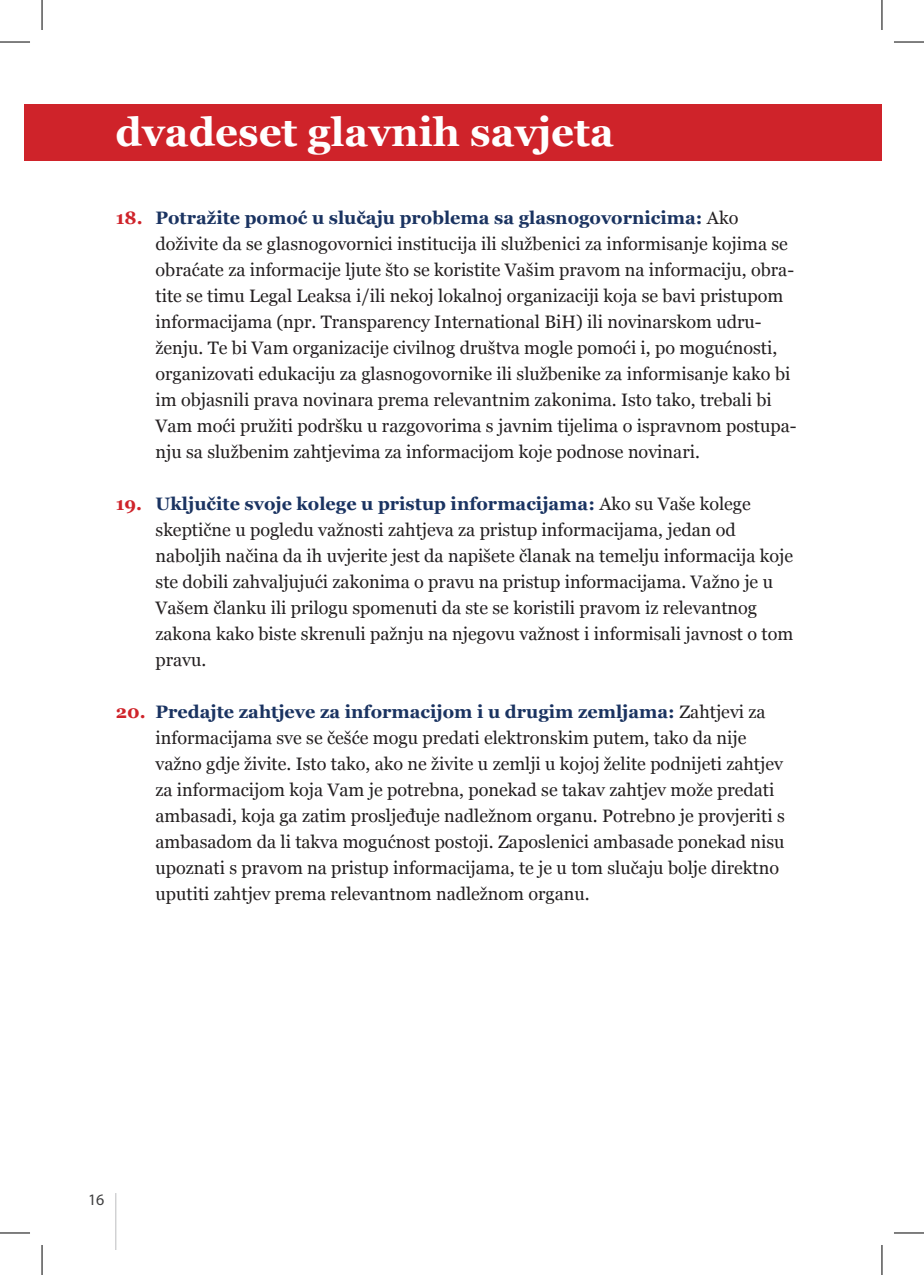
<style>
.page{position:relative;width:924px;height:1275px;background:#fff}
.page>*{position:absolute;margin:0;border:0;box-sizing:border-box;transform-origin:0 0}
.t1{font:700 40px "Georgia";color:#fff}
.t2{font:18px/26px "Georgia";color:#231f20}
.t3{font:16px "Myriad Pro";color:#3e3e3f}
.s1{font-weight:700;color:#cf232a}
.s2{font-weight:700;color:#1a3361}
</style>
<div class="page">
<hr style="left:115px;top:1193px;width:1px;height:57px;background:#bcbdc0">
<div style="left:25px;top:104px;width:856px;height:57px;background:#cf232a"></div>
<hr style="left:0;top:42px;width:30px;height:1px;background:#000">
<hr style="left:893px;top:42px;width:30px;height:1px;background:#000">
<hr style="left:0;top:1232px;width:30px;height:1px;background:#000">
<hr style="left:893px;top:1232px;width:30px;height:1px;background:#000">
<hr style="left:42px;top:0;width:1px;height:30px;background:#000">
<hr style="left:42px;top:1245px;width:1px;height:30px;background:#000">
<hr style="left:881px;top:0;width:1px;height:30px;background:#000">
<hr style="left:881px;top:1245px;width:1px;height:30px;background:#000">
<h1 class="t1" style="left:115px;top:110px;width:499px">dvadeset glavnih savjeta</h1>
<p class="t2" style="left:155px;top:205px;width:642px;text-indent:-40px"><span class="s1">18.</span> <span class="s2">Potražite pomoć u slučaju problema sa glasnogovornicima:</span> Ako doživite da se glasnogovornici institucija ili službenici za informisanje kojima se obraćate za informacije ljute što se koristite Vašim pravom na informaciju, obra&shy;tite se timu Legal Leaksa i/ili nekoj lokalnoj organizaciji koja se bavi pristupom informacijama (npr. Transparency International BiH) ili novinarskom udru&shy;ženju. Te bi Vam organizacije civilnog društva mogle pomoći i, po mogućnosti, organizovati edukaciju za glasnogovornike ili službenike za informisanje kako bi im objasnili prava novinara prema relevantnim zakonima. Isto tako, trebali bi Vam moći pružiti podršku u razgovorima s javnim tijelima o ispravnom postupa&shy;nju sa službenim zahtjevima za informacijom koje podnose novinari.</p>
<p class="t2" style="left:155px;top:491px;width:639px;text-indent:-40px"><span class="s1">19.</span> <span class="s2">Uključite svoje kolege u pristup informacijama:</span> Ako su Vaše kolege skeptične u pogledu važnosti zahtjeva za pristup informacijama, jedan od naboljih načina da ih uvjerite jest da napišete članak na temelju informacija koje ste dobili zahvaljujući zakonima o pravu na pristup informacijama. Važno je u Vašem članku ili prilogu spomenuti da ste se koristili pravom iz relevantnog zakona kako biste skrenuli pažnju na njegovu važnost i informisali javnost o tom pravu.</p>
<p class="t2" style="left:155px;top:699px;width:630px;text-indent:-40px"><span class="s1">20.</span> <span class="s2">Predajte zahtjeve za informacijom i u drugim zemljama:</span> Zahtjevi za informacijama sve se češće mogu predati elektronskim putem, tako da nije važno gdje živite. Isto tako, ako ne živite u zemlji u kojoj želite podnijeti zahtjev za informacijom koja Vam je potrebna, ponekad se takav zahtjev može predati ambasadi, koja ga zatim prosljeđuje nadležnom organu. Potrebno je provjeriti s ambasadom da li takva mogućnost postoji. Zaposlenici ambasade ponekad nisu upoznati s pravom na pristup informacijama, te je u tom slučaju bolje direktno uputiti zahtjev prema relevantnom nadležnom organu.</p>
<p class="t3" style="left:88px;top:1189px;width:18px">16</p>
</div>
